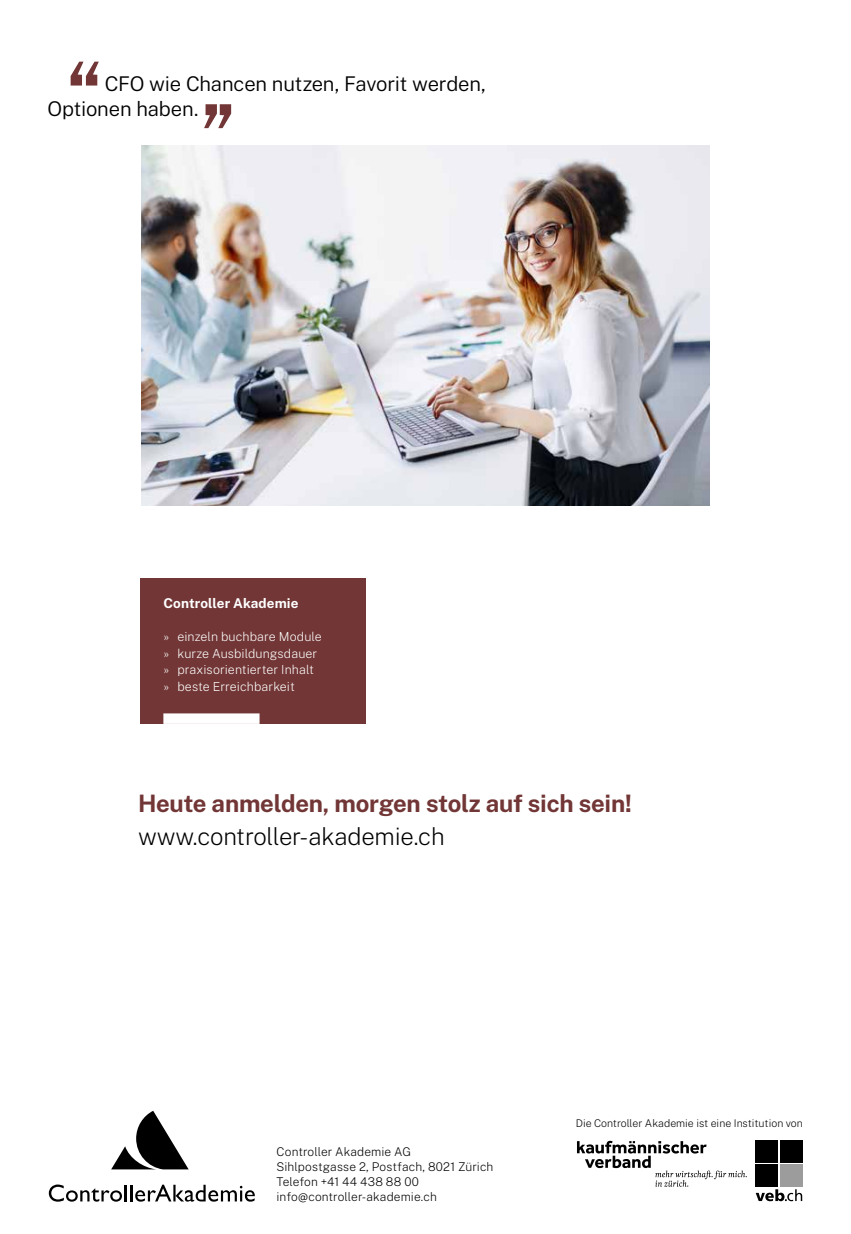
<style>
.page{position:relative;width:851px;height:1234px;background:#fff}
.page>*{position:absolute;margin:0;border:0;box-sizing:border-box;transform-origin:0 0}
.t1{font:300 106.8px "Public Sans";color:#713635}
.t2{font:700 24px "Public Sans";letter-spacing:-.01em;color:#713635}
.t3{font:200 24px "Public Sans";letter-spacing:-.01em;color:#000}
.t4{font:300 20.25px/25.5px "Public Sans";letter-spacing:-.01em;color:#000}
.t5{font:700 13.5px "Public Sans";letter-spacing:.01em;color:#fff}
.t6{font:200 12.45px/16.5px "Public Sans";letter-spacing:.005em;color:#fff}
.t7{font:200 12px/15px "Public Sans";letter-spacing:.005em;color:#000}
.t8{font:200 10.65px "Public Sans";color:#000}
</style>
<div class="page">
<div style="left:140px;top:577px;width:226px;height:146px;background:#713635"></div>
<div style="left:163px;top:713px;width:96px;height:10px;background:#fff"></div>
<img style="left:141px;top:145px;width:568px;height:360px">
<svg style="left:577px;top:1140px;width:169px;height:46px"></svg>
<div style="left:755px;top:1139px;width:22px;height:22px;background:#000"></div>
<div style="left:779px;top:1139px;width:23px;height:22px;background:#000"></div>
<div style="left:755px;top:1163px;width:22px;height:23px;background:#000"></div>
<div style="left:779px;top:1163px;width:23px;height:23px;background:#9c9c9d"></div>
<svg style="left:755px;top:1189px;width:47px;height:11px"></svg>
<svg style="left:111px;top:1110px;width:78px;height:59px"></svg>
<svg style="left:49px;top:1184px;width:206px;height:17px"></svg>
<h1 class="t1" style="left:64px;top:26px;width:42px">‘‘</h1>
<h3 class="t4" style="left:47px;top:69px;width:440px;text-indent:57px">CFO wie Chancen nutzen, Favorit werden,<br>Optionen haben.</h3>
<h1 class="t1" style="left:199px;top:65px;width:40px">’’</h1>
<p class="t5" style="left:163px;top:593px;width:136px">Controller Akademie</p>
<p class="t6" style="left:163px;top:627px;width:160px">» einzeln buchbare Module » kurze Ausbildungsdauer » praxisorientierter Inhalt » beste Erreichbarkeit</p>
<h2 class="t2" style="left:138px;top:785px;width:495px">Heute anmelden, morgen stolz auf sich sein!</h2>
<h2 class="t3" style="left:138px;top:818px;width:308px">www.controller-akademie.ch</h2>
<p class="t7" style="left:276px;top:1143px;width:218px">Controller Akademie AG<br>Sihlpostgasse 2, Postfach, 8021 Zürich<br>Telefon +41 44 438 88 00 info@controller-akademie.ch</p>
<p class="t8" style="left:576px;top:1115px;width:228px">Die Controller Akademie ist eine Institution von</p>
</div>
